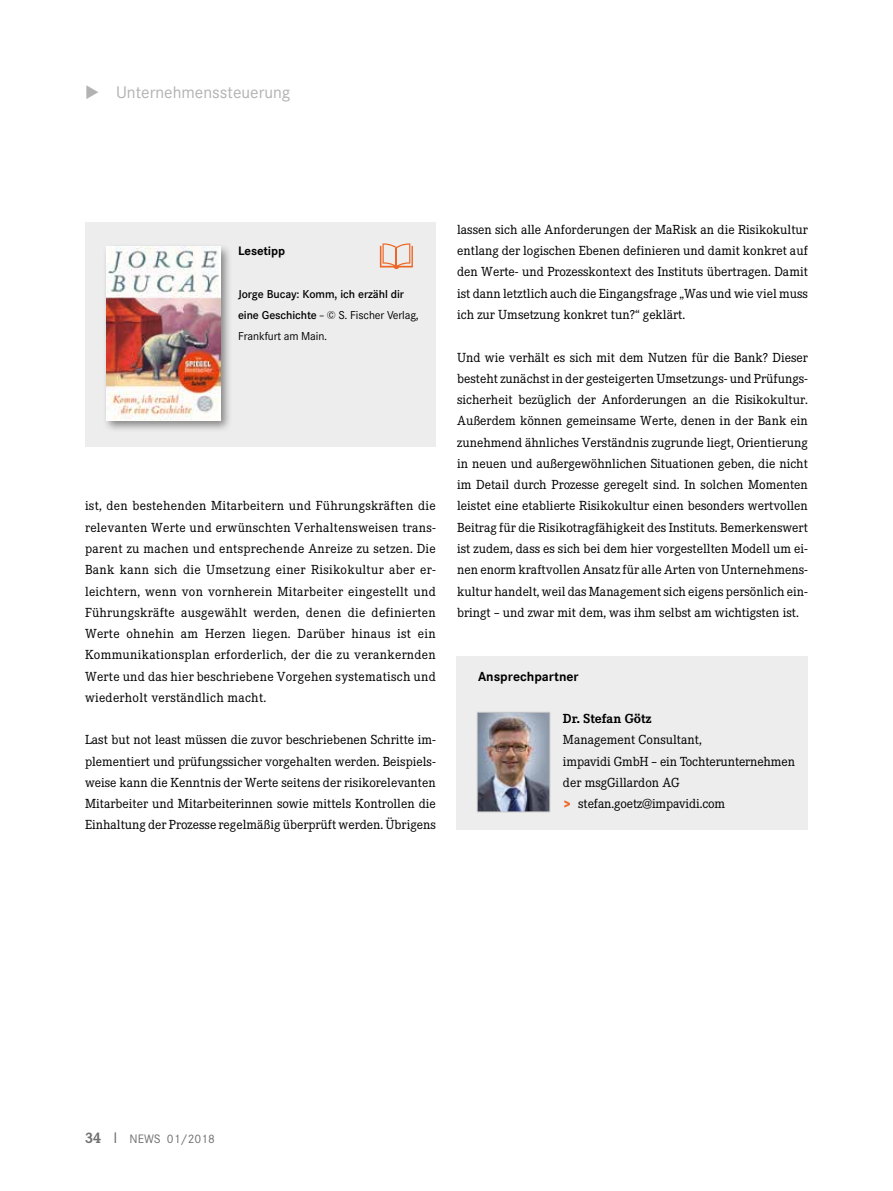
<style>
.page{position:relative;width:893px;height:1191px;background:#fff}
.page>*{position:absolute;margin:0;border:0;box-sizing:border-box;transform-origin:0 0}
.t1{font:16.5px "Corporate S";color:#b3b2b2}
.t2{font:12.9px/21.3px "Corporate E";color:#000;text-align:justify}
.t3{font:700 12.9px "Corporate S";color:#000}
.t4{font:700 12.9px "Corporate E";color:#000}
.t5{font:12px "Corporate S";color:#706f6f}
.t6{font:700 12px "Corporate S";letter-spacing:-.01em;color:#000}
.t7{font:500 11.25px/21.3px "Corporate S";letter-spacing:-.01em;color:#000}
.s1{font-weight:400}
.s2{font-family:"Corporate S";font-weight:800;font-size:12px;color:#ec6725}
.s3{font-family:"Corporate E";font-weight:700;font-size:15px}
.s4{font-size:15px}
</style>
<div class="page">
<div style="left:457px;top:656px;width:351px;height:174px;background:#ededed"></div>
<img style="left:479px;top:714px;width:69px;height:96px">
<div style="left:477px;top:712px;width:73px;height:100px;border:1px solid #c6c6c6"></div>
<div style="left:85px;top:223px;width:351px;height:223px;background:#ededed"></div>
<div style="left:102px;top:243px;width:131px;height:190px;background:#000;opacity:.45"></div>
<img style="left:106px;top:247px;width:114px;height:173px">
<svg style="left:380px;top:243px;width:33px;height:26px"></svg>
<p class="t1" style="left:85px;top:82px;width:207px">◆ Unternehmenssteuerung</p>
<p class="t6" style="left:238px;top:244px;width:48px">Lesetipp</p>
<p class="t7" style="left:238px;top:283px;width:182px">Jorge Bucay: Komm, ich erzähl dir eine Geschichte <span class="s1">– © S. Fischer Verlag,<br>Frankfurt am Main.</span></p>
<p class="t2" style="left:85px;top:495px;width:352px">ist, den bestehenden Mitarbeitern und Führungskräften die relevanten Werte und erwünschten Verhaltensweisen trans&shy;parent zu machen und entsprechende Anreize zu setzen. Die Bank kann sich die Umsetzung einer Risikokultur aber er&shy;leichtern, wenn von vornherein Mitarbeiter eingestellt und Führungskräfte ausgewählt werden, denen die definierten Werte ohnehin am Herzen liegen. Darüber hinaus ist ein Kommunikationsplan erforderlich, der die zu verankernden Werte und das hier beschriebene Vorgehen systematisch und wiederholt verständlich macht.</p>
<p class="t2" style="left:85px;top:729px;width:352px">Last but not least müssen die zuvor beschriebenen Schritte im&shy;plementiert und prüfungssicher vorgehalten werden. Beispiels&shy;weise kann die Kenntnis der Werte seitens der risikorelevanten Mitarbeiter und Mitarbeiterinnen sowie mittels Kontrollen die Einhaltung der Prozesse regelmäßig überprüft werden. Übrigens</p>
<p class="t2" style="left:457px;top:219px;width:352px">lassen sich alle Anforderungen der MaRisk an die Risikokultur entlang der logischen Ebenen definieren und damit konkret auf den Werte- und Prozesskontext des Instituts übertragen. Damit ist dann letztlich auch die Eingangsfrage „Was und wie viel muss ich zur Umsetzung konkret tun?“ geklärt.</p>
<p class="t2" style="left:457px;top:346px;width:352px">Und wie verhält es sich mit dem Nutzen für die Bank? Dieser besteht zunächst in der gesteigerten Umsetzungs- und Prüfungs&shy;sicherheit bezüglich der Anforderungen an die Risikokultur.<br>Außerdem können gemeinsame Werte, denen in der Bank ein zunehmend ähnliches Verständnis zugrunde liegt, Orientierung in neuen und außergewöhnlichen Situationen geben, die nicht im Detail durch Prozesse geregelt sind. In solchen Momenten leistet eine etablierte Risikokultur einen besonders wertvollen Beitrag für die Risikotragfähigkeit des Instituts. Bemerkenswert ist zudem, dass es sich bei dem hier vorgestellten Modell um ei&shy;nen enorm kraftvollen Ansatz für alle Arten von Unternehmens&shy;kultur handelt, weil das Management sich eigens persönlich ein&shy;bringt – und zwar mit dem, was ihm selbst am wichtigsten ist.</p>
<p class="t3" style="left:478px;top:668px;width:102px">Ansprechpartner</p>
<p class="t4" style="left:563px;top:711px;width:90px">Dr. Stefan Götz</p>
<p class="t2" style="left:563px;top:729px;width:234px;text-align:left">Management Consultant,<br>impavidi GmbH – ein Tochterunternehmen der msgGillardon AG<br><span class="s2">&gt;</span> stefan.goetz@impavidi.com</p>
<p class="t5" style="left:85px;top:1132px;width:131px"><span class="s3">34</span> <span class="s4">I</span> NEWS 01/2018</p>
</div>
